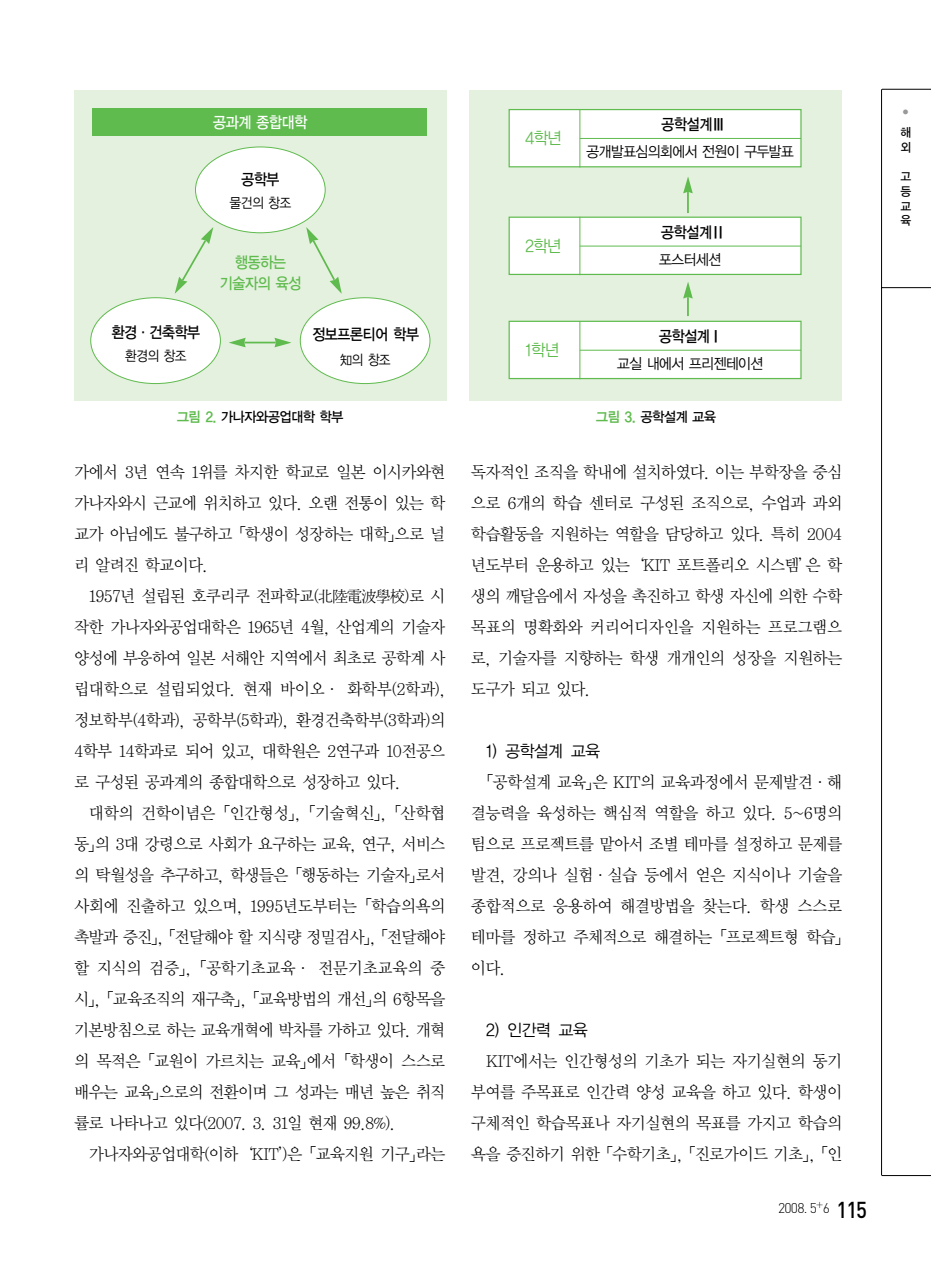
<style>
.page{position:relative;width:931px;height:1274px;background:#fff}
.page>*{position:absolute;margin:0;border:0;box-sizing:border-box;transform-origin:0 0}
.t1{font:16.62px/31px "Y Mj O12";letter-spacing:-.09em;color:#000;text-align:justify;scale:.96 1}
.t2{font:16.62px "YGO12";letter-spacing:-.105em;color:#000;scale:.96 1}
.t3{font:16.62px "YGO12";color:#5fbb4e;scale:.94 1}
.t4{font:15.75px "YGO13";letter-spacing:-.11em;color:#000;scale:.9 1}
.t5{font:15.75px/21px "YGO13";letter-spacing:-.11em;color:#5fbb4e;text-align:center;scale:.9 1}
.t6{font:15.75px "YGO13";letter-spacing:-.11em;color:#fff;scale:.9 1}
.t7{font:14.88px "YGO12";letter-spacing:-.12em;color:#000;scale:.94 1}
.t8{font:14px "YGO13";letter-spacing:-.11em;color:#000;scale:.94 1}
.t9{font:14px "YGO12";letter-spacing:-.11em;color:#000;scale:.9 1}
.t10{font:300 14px "DIN";color:#000}
.t11{font:12.25px/14.7px "YGO13";color:#000;scale:.94 1}
.t12{font:7px "YGO13";color:#999}
.s1{font-family:"YGO14";color:#5fbb4e}
.s2{font-weight:500;font-size:22.75px}
</style>
<div class="page">
<hr style="left:881px;top:89px;width:1px;height:1087px;background:#000">
<hr style="left:882px;top:1175px;width:49px;height:1px;background:#000">
<hr style="left:882px;top:89px;width:49px;height:1px;background:#000">
<hr style="left:881px;top:287px;width:50px;height:1px;background:#000">
<div style="left:74px;top:91px;width:372px;height:310px;background:#e5f1df"></div>
<div style="left:91px;top:298px;width:129px;height:86px;background:#fff;border-radius:50%"></div>
<div style="left:300px;top:298px;width:130px;height:86px;background:#fff;border-radius:50%"></div>
<div style="left:196px;top:147px;width:129px;height:86px;background:#fff;border-radius:50%"></div>
<svg style="left:175px;top:227px;width:38px;height:67px"></svg>
<svg style="left:306px;top:227px;width:36px;height:67px"></svg>
<hr style="left:245px;top:342px;width:31px;height:1px;background:#5fbb4e">
<svg style="left:229px;top:338px;width:17px;height:9px"></svg>
<svg style="left:275px;top:338px;width:16px;height:9px"></svg>
<div style="left:93px;top:108px;width:334px;height:28px;background:#5fbb4e"></div>
<div style="left:470px;top:90px;width:372px;height:310px;background:#e5f1df"></div>
<div style="left:509px;top:110px;width:292px;height:57px;background:#fff"></div>
<div style="left:509px;top:109px;width:293px;height:58px;border:1px solid #5fbb4e"></div>
<hr style="left:580px;top:110px;width:1px;height:58px;background:#5fbb4e">
<hr style="left:580px;top:138px;width:221px;height:1px;background:#5fbb4e">
<div style="left:509px;top:217px;width:292px;height:57px;background:#fff"></div>
<div style="left:509px;top:217px;width:293px;height:58px;border:1px solid #5fbb4e"></div>
<hr style="left:580px;top:217px;width:1px;height:58px;background:#5fbb4e">
<hr style="left:580px;top:246px;width:221px;height:1px;background:#5fbb4e">
<div style="left:509px;top:321px;width:292px;height:58px;background:#fff"></div>
<div style="left:509px;top:321px;width:293px;height:58px;border:1px solid #5fbb4e"></div>
<hr style="left:580px;top:321px;width:1px;height:58px;background:#5fbb4e">
<hr style="left:580px;top:350px;width:221px;height:1px;background:#5fbb4e">
<svg style="left:683px;top:282px;width:10px;height:34px"></svg>
<hr style="left:687px;top:192px;width:2px;height:21px;background:#5fbb4e">
<svg style="left:683px;top:177px;width:10px;height:16px"></svg>
<p class="t6" style="left:213px;top:115px;width:107px">공과계 종합대학</p>
<p class="t4" style="left:241px;top:172px;width:45px">공학부</p>
<p class="t9" style="left:229px;top:196px;width:71px">물건의 창조</p>
<p class="t4" style="left:111px;top:325px;width:101px">환경·건축학부</p>
<p class="t9" style="left:125px;top:350px;width:71px">환경의 창조</p>
<p class="t5" style="left:219px;top:253px;width:93px">행동하는 기술자의 육성</p>
<p class="t4" style="left:312px;top:327px;width:121px">정보프론티어 학부</p>
<p class="t9" style="left:340px;top:354px;width:58px">知의 창조</p>
<p class="t8" style="left:176px;top:411px;width:180px"><span class="s1">그림 2.</span> 가나자와공업대학 학부</p>
<p class="t1" style="left:74px;top:458px;width:389px">가에서 3년 연속 1위를 차지한 학교로 일본 이시카와현 가나자와시 근교에 위치하고 있다. 오랜 전통이 있는 학 교가 아님에도 불구하고「학생이 성장하는 대학」으로 널 리 알려진 학교이다.</p>
<p class="t1" style="left:74px;top:582px;width:389px;text-indent:15px">1957년 설립된 호쿠리쿠 전파학교(北陸電波學校)로 시 작한 가나자와공업대학은 1965년 4월, 산업계의 기술자 양성에 부응하여 일본 서해안 지역에서 최초로 공학계 사 립대학으로 설립되었다. 현재 바이오· 화학부(2학과), 정보학부(4학과), 공학부(5학과), 환경건축학부(3학과)의 4학부 14학과로 되어 있고, 대학원은 2연구과 10전공으 로 구성된 공과계의 종합대학으로 성장하고 있다.</p>
<p class="t1" style="left:74px;top:798px;width:389px;text-indent:15px">대학의 건학이념은「인간형성」, 「기술혁신」, 「산학협 동」의 3대 강령으로 사회가 요구하는 교육, 연구, 서비스 의 탁월성을 추구하고, 학생들은「행동하는 기술자」로서 사회에 진출하고 있으며, 1995년도부터는「학습의욕의 촉발과 증진」, 「전달해야 할 지식량 정밀검사」, 「전달해야 할 지식의 검증」, 「공학기초교육· 전문기초교육의 중 시」, 「교육조직의 재구축」, 「교육방법의 개선」의 6항목을 기본방침으로 하는 교육개혁에 박차를 가하고 있다. 개혁 의 목적은「교원이 가르치는 교육」에서「학생이 스스로 배우는 교육」으로의 전환이며 그 성과는 매년 높은 취직 률로 나타나고 있다(2007. 3. 31일 현재 99.8%).</p>
<p class="t1" style="left:89px;top:1139px;width:374px">가나자와공업대학(이하‘KIT’)은「교육지원 기구」라는</p>
<p class="t3" style="left:525px;top:131px;width:42px">4학년</p>
<p class="t4" style="left:661px;top:117px;width:73px">공학설계Ⅲ</p>
<p class="t7" style="left:586px;top:145px;width:224px">공개발표심의회에서 전원이 구두발표</p>
<p class="t3" style="left:525px;top:238px;width:41px">2학년</p>
<p class="t3" style="left:525px;top:342px;width:39px">1학년</p>
<p class="t4" style="left:661px;top:225px;width:73px">공학설계Ⅱ</p>
<p class="t7" style="left:659px;top:253px;width:69px">포스터세션</p>
<p class="t4" style="left:659px;top:329px;width:73px">공학설계Ⅰ</p>
<p class="t7" style="left:617px;top:357px;width:158px">교실 내에서 프리젠테이션</p>
<p class="t8" style="left:596px;top:411px;width:130px"><span class="s1">그림 3.</span> 공학설계 교육</p>
<p class="t1" style="left:471px;top:458px;width:389px">독자적인 조직을 학내에 설치하였다. 이는 부학장을 중심 으로 6개의 학습 센터로 구성된 조직으로, 수업과 과외 학습활동을 지원하는 역할을 담당하고 있다. 특히 2004 년도부터 운용하고 있는‘KIT 포트폴리오 시스템’은 학 생의 깨달음에서 자성을 촉진하고 학생 자신에 의한 수학 목표의 명확화와 커리어디자인을 지원하는 프로그램으 로, 기술자를 지향하는 학생 개개인의 성장을 지원하는 도구가 되고 있다.</p>
<p class="t2" style="left:485px;top:743px;width:121px">1) 공학설계 교육</p>
<p class="t1" style="left:471px;top:767px;width:397px;text-align:left;text-indent:7px">「공학설계 교육」은 KIT의 교육과정에서 문제발견·해 결능력을 육성하는 핵심적 역할을 하고 있다. 5~6명의 팀으로 프로젝트를 맡아서 조별 테마를 설정하고 문제를 발견, 강의나 실험·실습 등에서 얻은 지식이나 기술을 종합적으로 응용하여 해결방법을 찾는다. 학생 스스로 테마를 정하고 주체적으로 해결하는「프로젝트형 학습」이다.</p>
<p class="t2" style="left:485px;top:1022px;width:109px">2) 인간력 교육</p>
<p class="t1" style="left:471px;top:1046px;width:389px;text-indent:15px">KIT에서는 인간형성의 기초가 되는 자기실현의 동기 부여를 주목표로 인간력 양성 교육을 하고 있다. 학생이 구체적인 학습목표나 자기실현의 목표를 가지고 학습의 욕을 증진하기 위한「수학기초」, 「진로가이드 기초」, 「인</p>
<p class="t10" style="left:778px;top:1203px;width:91px">2008. 5<sup>+</sup>6 <span class="s2">115</span></p>
<p class="t12" style="left:902px;top:109px;width:8px">●</p>
<p class="t11" style="left:900px;top:126px;width:14px">해 외</p>
<p class="t11" style="left:900px;top:170px;width:14px;text-align:justify">고 등 교 육</p>
</div>
